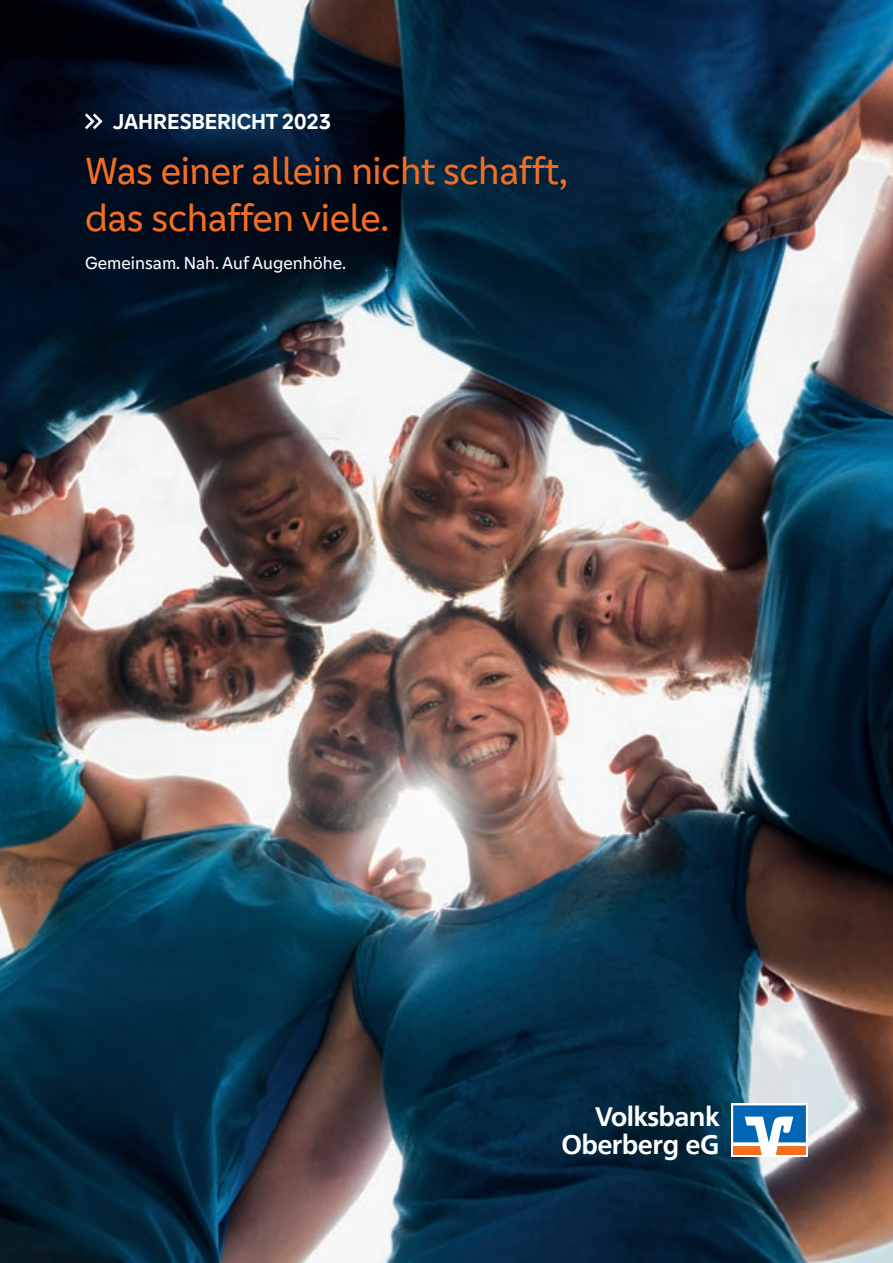
<style>
.page{position:relative;width:893px;height:1263px;background:#fff}
.page>*{position:absolute;margin:0;border:0;box-sizing:border-box;transform-origin:0 0}
.t1{font:39px/46.8px "Genos GFG";letter-spacing:-.01em;color:#f36e21}
.t2{font:700 26.7px/28.5px "Frutiger VR";color:#fff;text-align:right}
.t3{font:700 22.2px "Genos GFG";letter-spacing:-.01em;color:#fff}
.t4{font:18px "Genos GFG";color:#fff}
</style>
<div class="page">
<img style="left:0;top:0;width:893px;height:1263px">
<div style="left:731px;top:1103px;width:77px;height:54px;background:#fff"></div>
<svg style="left:733px;top:1105px;width:73px;height:50px"></svg>
<svg style="left:85px;top:113px;width:18px;height:16px"></svg>
<p class="t3" style="left:113px;top:109px;width:219px">JAHRESBERICHT 2023</p>
<p class="t1" style="left:85px;top:148px;width:484px">Was einer allein nicht schafft, das schaffen viele.</p>
<p class="t4" style="left:85px;top:253px;width:263px">Gemeinsam. Nah. Auf Augenhöhe.</p>
<p class="t2" style="left:562px;top:1102px;width:159px">Volksbank<br>Oberberg eG</p>
</div>
